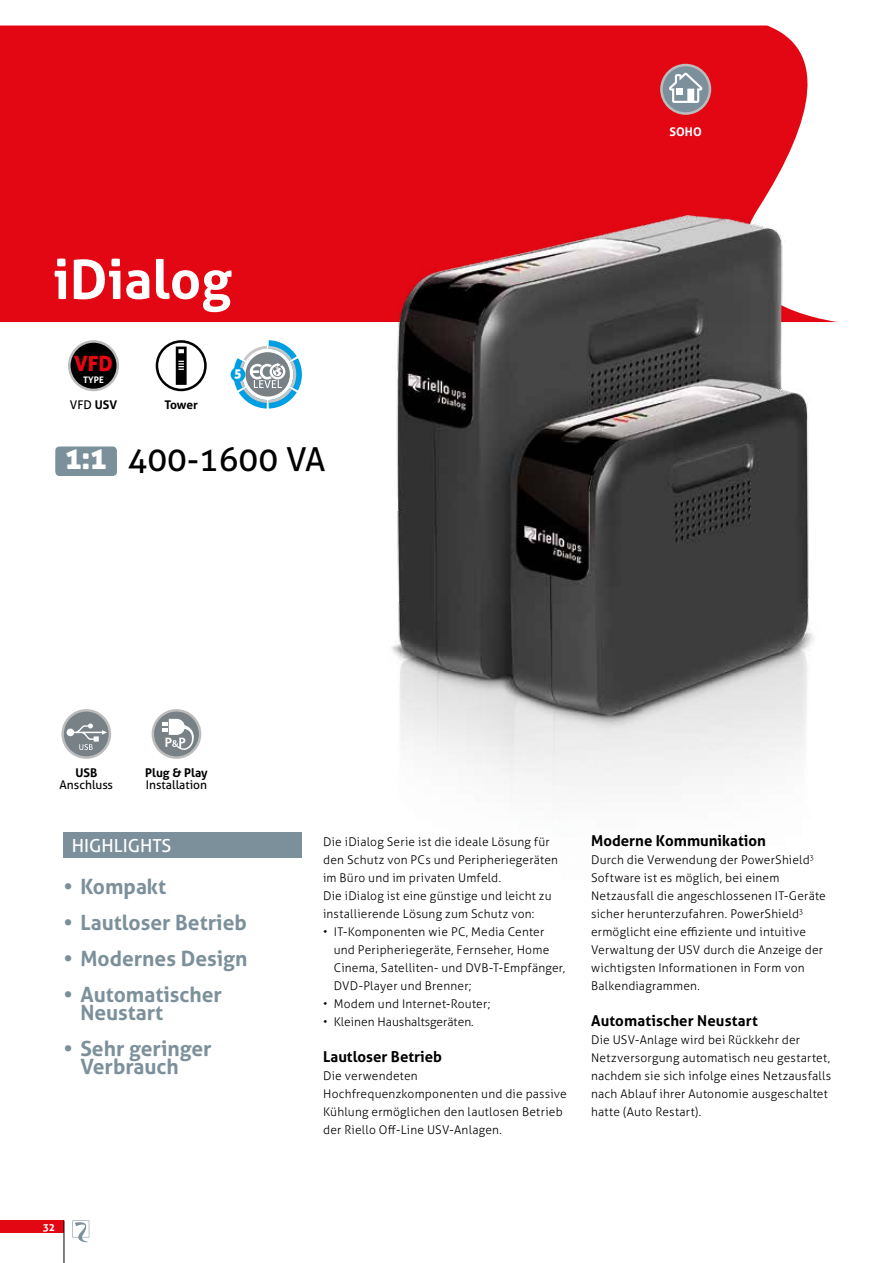
<style>
.page{position:relative;width:893px;height:1263px;background:#fff}
.page>*{position:absolute;margin:0;border:0;box-sizing:border-box;transform-origin:0 0}
.t1{font:700 54px "Aller";color:#fff}
.t2{font:33px "Aller";color:#000}
.t3{font:700 21px/18px "Aller";color:#7c909b}
.t4{font:21px "Aller Display";color:#e30613}
.t5{font:18px "Aller";color:#fff}
.t6{font:700 15px "Aller";color:#000}
.t7{font:13.05px "Aller Display";color:#fff}
.t8{font:300 12px/18px "Aller";letter-spacing:.015em;color:#000}
.t9{font:12px "Aller";color:#000}
.t10{font:700 12px "Aller";color:#000}
.t11{font:700 12px "Aller";color:#fff}
.t12{font:700 10.5px "Aller";color:#fff}
.t13{font:700 9px "Aller";color:#fff}
.s1{font-weight:700}
.s2{font-family:"Aller Display";font-size:30px;color:#fff}
</style>
<div class="page">
<div style="left:0;top:1220px;width:64px;height:13px;background:#e30613"></div>
<hr style="left:64px;top:1220px;width:1px;height:43px;background:#000">
<div style="left:0;top:26px;width:837px;height:296px;background:#e30613"></div>
<svg style="left:72px;top:1220px;width:17px;height:23px"></svg>
<div style="left:55px;top:446px;width:62px;height:30px;background:#7c909b;border-radius:4px"></div>
<svg style="left:233px;top:340px;width:69px;height:69px"></svg>
<div style="left:231px;top:367px;width:14px;height:15px;background:#009fe3;border-radius:50%"></div>
<svg style="left:68px;top:340px;width:51px;height:51px"></svg>
<div style="left:71px;top:343px;width:46px;height:46px;background:#000;border-radius:50%"></div>
<svg style="left:156px;top:340px;width:51px;height:51px"></svg>
<svg style="left:660px;top:64px;width:51px;height:51px"></svg>
<div style="left:663px;top:66px;width:46px;height:46px;background:#7c909b;border-radius:50%"></div>
<svg style="left:669px;top:73px;width:34px;height:30px"></svg>
<div style="left:676px;top:89px;width:7px;height:6px;background:#fff"></div>
<img style="left:389px;top:215px;width:430px;height:571px">
<svg style="left:61px;top:709px;width:50px;height:50px"></svg>
<div style="left:64px;top:712px;width:45px;height:44px;background:#778186;border-radius:50%"></div>
<svg style="left:67px;top:723px;width:40px;height:27px"></svg>
<svg style="left:152px;top:709px;width:49px;height:50px"></svg>
<div style="left:154px;top:712px;width:45px;height:44px;background:#778186;border-radius:50%"></div>
<svg style="left:162px;top:719px;width:32px;height:31px"></svg>
<div style="left:63px;top:832px;width:238px;height:26px;background:#7c909b"></div>
<h1 class="t1" style="left:53px;top:246px;width:180px">iDialog</h1>
<h3 class="t4" style="left:74px;top:350px;width:40px">VFD</h3>
<p class="t13" style="left:83px;top:374px;width:22px">TYPE</p>
<p class="t9" style="left:70px;top:397px;width:49px">VFD <span class="s1">USV</span></p>
<p class="t10" style="left:164px;top:397px;width:35px">Tower</p>
<p class="t7" style="left:234px;top:365px;width:9px">5</p>
<h2 class="t2" style="left:66px;top:439px;width:262px"><span class="s2">1:1</span> 400-1600 VA</h2>
<p class="t11" style="left:670px;top:124px;width:34px">SOHO</p>
<p class="t10" style="left:75px;top:765px;width:23px">USB</p>
<p class="t9" style="left:60px;top:778px;width:55px">Anschluss</p>
<p class="t10" style="left:145px;top:765px;width:64px">Plug &amp; Play</p>
<p class="t9" style="left:146px;top:778px;width:63px">Installation</p>
<h3 class="t5" style="left:72px;top:834px;width:101px">HIGHLIGHTS</h3>
<h3 class="t3" style="left:63px;top:877px;width:104px">• Kompakt</h3>
<h3 class="t3" style="left:63px;top:913px;width:185px">• Lautloser Betrieb</h3>
<h3 class="t3" style="left:63px;top:949px;width:186px">• Modernes Design</h3>
<h3 class="t3" style="left:80px;top:985px;width:143px;text-indent:-17px">• Automatischer<br>Neustart</h3>
<h3 class="t3" style="left:80px;top:1039px;width:133px;text-indent:-17px">• Sehr geringer<br>Verbrauch</h3>
<p class="t12" style="left:43px;top:1220px;width:14px">32</p>
<p class="t8" style="left:323px;top:833px;width:236px">Die iDialog Serie ist die ideale Lösung für den Schutz von PCs und Peripheriegeräten im Büro und im privaten Umfeld.<br>Die iDialog ist eine günstige und leicht zu installierende Lösung zum Schutz von:</p>
<p class="t8" style="left:334px;top:923px;width:233px;text-indent:-11px">• IT-Komponenten wie PC, Media Center und Peripheriegeräte, Fernseher, Home Cinema, Satelliten- und DVB-T-Empfänger, DVD-Player und Brenner;</p>
<p class="t8" style="left:323px;top:995px;width:169px">• Modem und Internet-Router;</p>
<p class="t8" style="left:323px;top:1013px;width:152px">• Kleinen Haushaltsgeräten.</p>
<p class="t6" style="left:323px;top:1047px;width:120px">Lautloser Betrieb</p>
<p class="t8" style="left:323px;top:1067px;width:245px">Die verwendeten Hochfrequenzkomponenten und die passive Kühlung ermöglichen den lautlosen Betrieb der Riello Off-Line USV-Anlagen.</p>
<p class="t6" style="left:591px;top:831px;width:176px">Moderne Kommunikation</p>
<p class="t8" style="left:591px;top:851px;width:236px">Durch die Verwendung der PowerShield<sup>3<br></sup>Software ist es möglich, bei einem Netzausfall die angeschlossenen IT-Geräte sicher herunterzufahren. PowerShield<sup>3 </sup>ermöglicht eine effiziente und intuitive Verwaltung der USV durch die Anzeige der wichtigsten Informationen in Form von Balkendiagrammen.</p>
<p class="t6" style="left:591px;top:1011px;width:168px">Automatischer Neustart</p>
<p class="t8" style="left:591px;top:1031px;width:242px">Die USV-Anlage wird bei Rückkehr der Netzversorgung automatisch neu gestartet, nachdem sie sich infolge eines Netzausfalls nach Ablauf ihrer Autonomie ausgeschaltet hatte (Auto Restart).</p>
</div>
